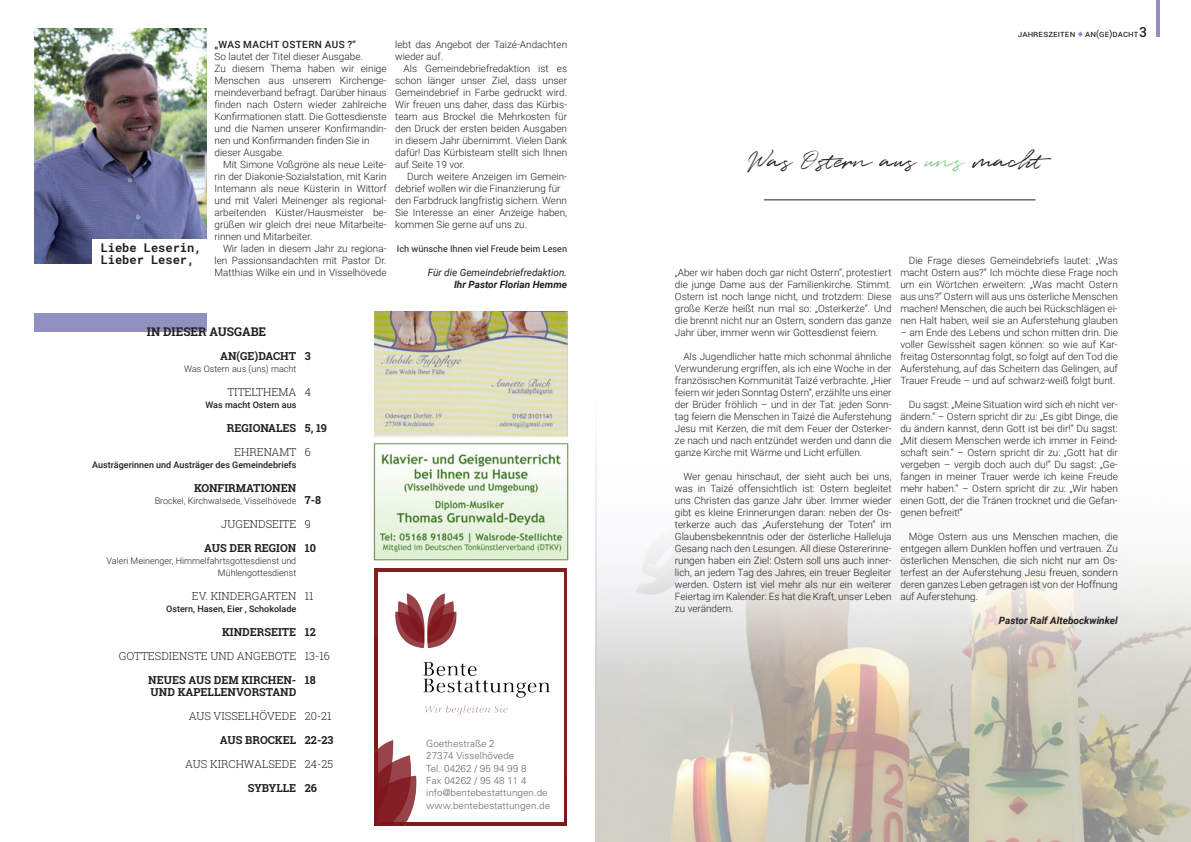
<style>
.page{position:relative;width:1191px;height:842px;background:#fff}
.page>*{position:absolute;margin:0;border:0;box-sizing:border-box;transform-origin:0 0}
.t1{font:25px "Quentin";color:#231f20}
.t2{font:500 13.8px "Roboto Mono";color:#231f20}
.t3{font:700 12px "Roboto Mono";color:#231f20}
.t4{font:700 12px "Roboto Slab";color:#231f20}
.t5{font:700 11px "Roboto Slab";color:#231f20}
.t6{font:300 11px "Roboto Slab";color:#231f20}
.t7{font:300 10px/12px "Roboto";color:#231f20;text-align:justify}
.t8{font:italic 700 10px "Roboto";color:#231f20}
.t9{font:italic 10px "Roboto";color:#231f20}
.t10{font:500 10px "Roboto";letter-spacing:.035em;color:#231f20}
.t11{font:300 9.9px/12.3px "Univers";color:#6c6d70}
.t12{font:300 9px "Roboto";color:#231f20}
.t13{font:500 9px "Roboto";color:#231f20}
.t14{font:9px "Roboto";color:#231f20}
.s1{color:#8bcb8b}
</style>
<div class="page">
<img style="left:595px;top:665px;width:596px;height:177px">
<svg style="left:597px;top:669px;width:594px;height:48px;background:#d0cabd"></svg>
<svg style="left:597px;top:623px;width:594px;height:46px;background:#dbd6d0"></svg>
<svg style="left:597px;top:561px;width:594px;height:62px;fill:#efeeed"></svg>
<div style="left:597px;top:238px;width:594px;height:323px;background:#f8f8f8"></div>
<div style="left:597px;top:204px;width:594px;height:324px;background:#fff"></div>
<img style="left:34px;top:28px;width:172px;height:236px">
<div style="left:34px;top:313px;width:172px;height:18px;background:#9191c1"></div>
<img style="left:373px;top:442px;width:196px;height:118px">
<img style="left:375px;top:311px;width:192px;height:127px">
<div style="left:374px;top:569px;width:193px;height:257px;background:#83201e"></div>
<div style="left:378px;top:572px;width:186px;height:250px;background:#fff"></div>
<img style="left:376px;top:577px;width:174px;height:138px">
<img style="left:374px;top:708px;width:63px;height:118px">
<div style="left:92px;top:239px;width:118px;height:39px;background:#fff"></div>
<hr style="left:764px;top:199px;width:271px;height:1px;background:#231f20">
<svg style="left:1078px;top:32px;width:5px;height:5px"></svg>
<hr style="left:1156px;top:0;width:4px;height:37px;background:#9191c1">
<p class="t3" style="left:101px;top:239px;width:102px">Liebe Leserin,</p>
<p class="t3" style="left:101px;top:251px;width:95px">Lieber Leser,</p>
<p class="t10" style="left:214px;top:37px;width:143px">„WAS MACHT OSTERN AUS ?“</p>
<p class="t7" style="left:214px;top:50px;width:150px">So lautet der Titel dieser Ausgabe.</p>
<p class="t7" style="left:214px;top:62px;width:174px">Zu diesem Thema haben wir einige Menschen aus unserem Kirchenge&shy;meindeverband befragt. Darüber hinaus finden nach Ostern wieder zahlreiche Konfirmationen statt. Die Gottesdienste und die Namen unserer Konfirmandin&shy;nen und Konfirmanden finden Sie in</p>
<p class="t7" style="left:214px;top:146px;width:71px">dieser Ausgabe.</p>
<p class="t7" style="left:214px;top:158px;width:174px;text-indent:8px">Mit Simone Voßgröne als neue Leite&shy;rin der Diakonie-Sozialstation, mit Karin Intemann als neue Küsterin in Wittorf und mit Valeri Meinenger als regional&shy;arbeitenden Küster/Hausmeister be&shy;grüßen wir gleich drei neue Mitarbeite&shy;rinnen und Mitarbeiter.</p>
<p class="t7" style="left:214px;top:242px;width:174px;text-indent:8px">Wir laden in diesem Jahr zu regiona&shy;len Passionsandachten mit Pastor Dr.<br>Matthias Wilke ein und in Visselhövede</p>
<p class="t7" style="left:395px;top:38px;width:173px">lebt das Angebot der Taizé-Andachten wieder auf.</p>
<p class="t7" style="left:395px;top:62px;width:173px;text-indent:8px">Als Gemeindebriefredaktion ist es schon länger unser Ziel, dass unser Gemeindebrief in Farbe gedruckt wird.<br>Wir freuen uns daher, dass das Kürbis&shy;team aus Brockel die Mehrkosten für den Druck der ersten beiden Ausgaben in diesem Jahr übernimmt. Vielen Dank dafür! Das Kürbisteam stellt sich Ihnen auf Seite 19 vor.</p>
<p class="t7" style="left:395px;top:170px;width:173px;text-indent:12px">Durch weitere Anzeigen im Gemein&shy;debrief wollen wir die Finanzierung für</p>
<p class="t7" style="left:395px;top:194px;width:173px">den Farbdruck langfristig sichern. Wenn Sie Interesse an einer Anzeige haben, kommen Sie gerne auf uns zu.</p>
<p class="t14" style="left:397px;top:242px;width:172px">Ich wünsche Ihnen viel Freude beim Lesen</p>
<p class="t9" style="left:428px;top:265px;width:141px">Für die Gemeindebriefredaktion.</p>
<p class="t8" style="left:454px;top:277px;width:115px">Ihr Pastor Florian Hemme</p>
<p class="t4" style="left:147px;top:323px;width:121px">IN DIESER AUSGABE</p>
<p class="t5" style="left:220px;top:348px;width:78px">AN(GE)DACHT</p>
<p class="t12" style="left:184px;top:362px;width:114px">Was Ostern aus (uns) macht</p>
<p class="t6" style="left:227px;top:384px;width:70px">TITELTHEMA</p>
<p class="t13" style="left:205px;top:398px;width:92px">Was macht Ostern aus</p>
<p class="t5" style="left:227px;top:420px;width:71px">REGIONALES</p>
<p class="t6" style="left:234px;top:444px;width:64px">EHRENAMT</p>
<p class="t13" style="left:92px;top:458px;width:205px">Austrägerinnen und Austräger des Gemeindebriefs</p>
<p class="t5" style="left:194px;top:480px;width:104px">KONFIRMATIONEN</p>
<p class="t12" style="left:155px;top:494px;width:143px">Brockel, Kirchwalsede, Visselhövede</p>
<p class="t6" style="left:221px;top:516px;width:77px">JUGENDSEITE</p>
<p class="t5" style="left:204px;top:540px;width:94px">AUS DER REGION</p>
<p class="t12" style="left:107px;top:554px;width:191px">Valeri Meinenger, Himmelfahrtsgottesdienst und</p>
<p class="t12" style="left:218px;top:566px;width:80px">Mühlengottesdienst</p>
<p class="t6" style="left:192px;top:588px;width:106px">EV. KINDERGARTEN</p>
<p class="t13" style="left:166px;top:602px;width:132px">Ostern, Hasen, Eier , Schokolade</p>
<p class="t5" style="left:222px;top:624px;width:76px">KINDERSEITE</p>
<p class="t6" style="left:119px;top:648px;width:179px">GOTTESDIENSTE UND ANGEBOTE</p>
<p class="t5" style="left:148px;top:672px;width:150px">NEUES AUS DEM KIRCHEN-</p>
<p class="t5" style="left:151px;top:684px;width:147px">UND KAPELLENVORSTAND</p>
<p class="t6" style="left:189px;top:708px;width:109px">AUS VISSELHÖVEDE</p>
<p class="t5" style="left:220px;top:732px;width:78px">AUS BROCKEL</p>
<p class="t6" style="left:185px;top:756px;width:113px">AUS KIRCHWALSEDE</p>
<p class="t5" style="left:248px;top:780px;width:50px">SYBYLLE</p>
<p class="t5" style="left:305px;top:348px;width:7px">3</p>
<p class="t6" style="left:305px;top:384px;width:8px">4</p>
<p class="t5" style="left:305px;top:420px;width:24px">5, 19</p>
<p class="t6" style="left:305px;top:444px;width:8px">6</p>
<p class="t5" style="left:305px;top:492px;width:18px">7-8</p>
<p class="t6" style="left:305px;top:516px;width:8px">9</p>
<p class="t5" style="left:305px;top:540px;width:13px">10</p>
<p class="t6" style="left:305px;top:588px;width:10px">11</p>
<p class="t5" style="left:305px;top:624px;width:12px">12</p>
<p class="t6" style="left:305px;top:648px;width:27px">13-16</p>
<p class="t5" style="left:305px;top:672px;width:12px">18</p>
<p class="t6" style="left:305px;top:708px;width:28px">20-21</p>
<p class="t5" style="left:305px;top:732px;width:30px">22-23</p>
<p class="t6" style="left:305px;top:756px;width:30px">24-25</p>
<p class="t5" style="left:305px;top:780px;width:14px">26</p>
<p class="t11" style="left:426px;top:737px;width:125px">Goethestraße 2<br>27374 Visselhövede<br>Tel. 04262 / 95 94 99 8<br>Fax 04262 / 95 48 11 4 info@bentebestattungen.de www.bentebestattungen.de</p>
<p class="t14" style="left:1017px;top:27px;width:122px">Jahreszeiten An(ge)dacht</p>
<p class="t2" style="left:1139px;top:22px;width:10px">3</p>
<p class="t1" style="left:748px;top:144px;width:309px">Was Ostern aus <span class="s1">uns</span> macht</p>
<p class="t7" style="left:675px;top:266px;width:218px">„Aber wir haben doch gar nicht Ostern“, protestiert die junge Dame aus der Familienkirche. Stimmt.<br>Ostern ist noch lange nicht, und trotzdem: Diese große Kerze heißt nun mal so: „Osterkerze“. Und die brennt nicht nur an Ostern, sondern das ganze Jahr über, immer wenn wir Gottesdienst feiern.</p>
<p class="t7" style="left:675px;top:350px;width:218px;text-indent:8px">Als Jugendlicher hatte mich schonmal ähnliche Verwunderung ergriffen, als ich eine Woche in der französischen Kommunität Taizé verbrachte. „Hier feiern wir jeden Sonntag Ostern“, erzählte uns einer der Brüder fröhlich – und in der Tat: jeden Sonn&shy;tag feiern die Menschen in Taizé die Auferstehung Jesu mit Kerzen, die mit dem Feuer der Osterker&shy;ze nach und nach entzündet werden und dann die ganze Kirche mit Wärme und Licht erfüllen.</p>
<p class="t7" style="left:675px;top:470px;width:218px;text-indent:8px">Wer genau hinschaut, der sieht auch bei uns, was in Taizé offensichtlich ist: Ostern begleitet uns Christen das ganze Jahr über. Immer wieder gibt es kleine Erinnerungen daran: neben der Os&shy;terkerze auch das „Auferstehung der Toten“ im Glaubensbekenntnis oder der österliche Halleluja Gesang nach den Lesungen. All diese Ostererinne&shy;rungen haben ein Ziel: Ostern soll uns auch inner&shy;lich, an jedem Tag des Jahres, ein treuer Begleiter werden. Ostern ist viel mehr als nur ein weiterer Feiertag im Kalender: Es hat die Kraft, unser Leben zu verändern.</p>
<p class="t7" style="left:900px;top:254px;width:219px;text-indent:8px">Die Frage dieses Gemeindebriefs lautet: „Was macht Ostern aus?“ Ich möchte diese Frage noch um ein Wörtchen erweitern: „Was macht Ostern aus uns?“ Ostern will aus uns österliche Menschen machen! Menschen, die auch bei Rückschlägen ei&shy;nen Halt haben, weil sie an Auferstehung glauben</p>
<p class="t7" style="left:900px;top:326px;width:219px">– am Ende des Lebens und schon mitten drin. Die voller Gewissheit sagen können: so wie auf Kar&shy;freitag Ostersonntag folgt, so folgt auf den Tod die Auferstehung, auf das Scheitern das Gelingen, auf Trauer Freude – und auf schwarz-weiß folgt bunt.</p>
<p class="t7" style="left:900px;top:398px;width:219px;text-indent:8px">Du sagst: „Meine Situation wird sich eh nicht ver&shy;ändern.“ – Ostern spricht dir zu: „Es gibt Dinge, die du ändern kannst, denn Gott ist bei dir!“ Du sagst: „Mit diesem Menschen werde ich immer in Feind&shy;schaft sein.“ – Ostern spricht dir zu: „Gott hat dir vergeben – vergib doch auch du!“ Du sagst: „Ge&shy;fangen in meiner Trauer werde ich keine Freude mehr haben.“ – Ostern spricht dir zu: „Wir haben einen Gott, der die Tränen trocknet und die Gefan&shy;genen befreit!“</p>
<p class="t7" style="left:900px;top:530px;width:219px;text-indent:8px">Möge Ostern aus uns Menschen machen, die entgegen allem Dunklen hoffen und vertrauen. Zu österlichen Menschen, die sich nicht nur am Os&shy;terfest an der Auferstehung Jesu freuen, sondern deren ganzes Leben getragen ist von der Hoffnung auf Auferstehung.</p>
<p class="t8" style="left:998px;top:613px;width:120px">Pastor Ralf Altebockwinkel</p>
</div>
